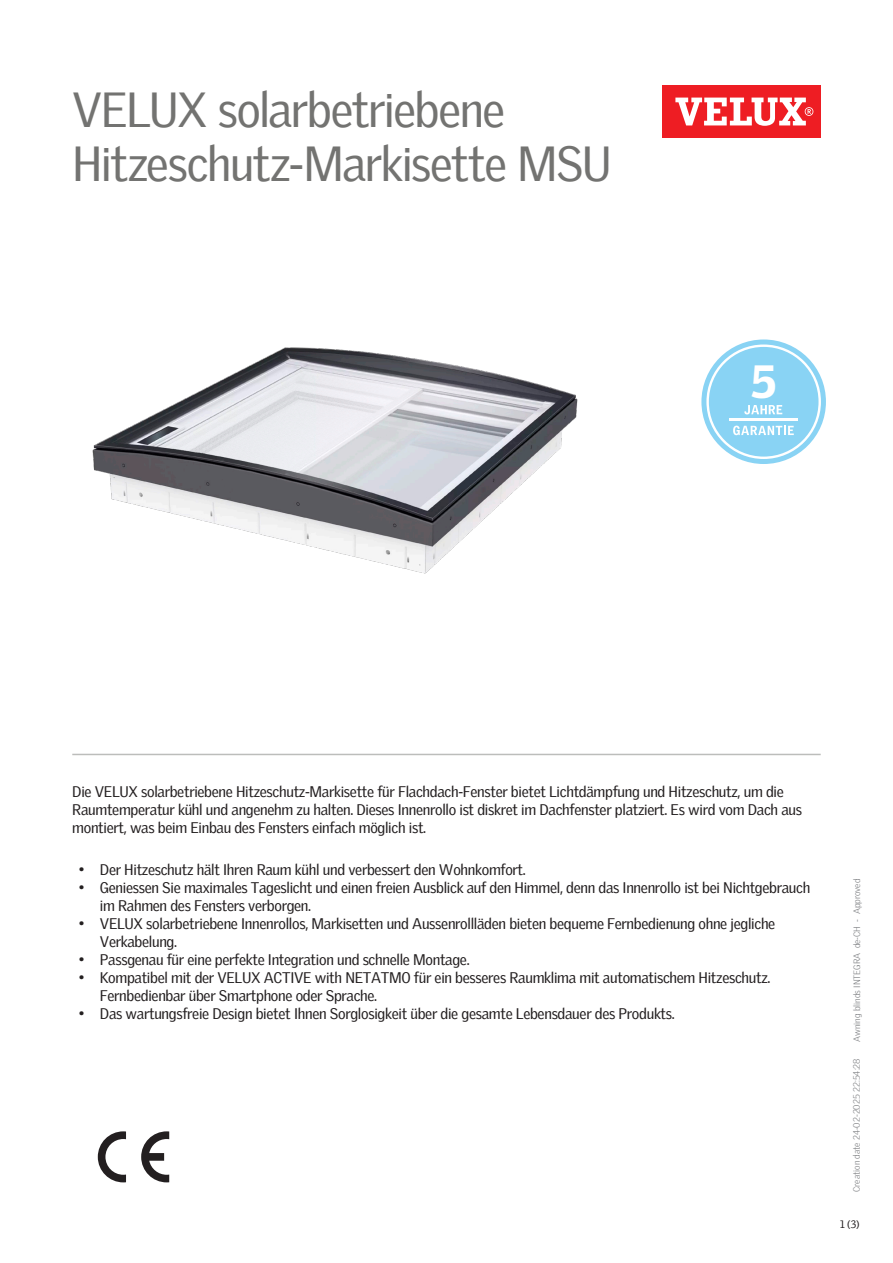
<style>
.page{position:relative;width:893px;height:1263px;background:#fff}
.page>*{position:absolute;margin:0;border:0;box-sizing:border-box;transform-origin:0 0}
.Headline{font:48px/54px "Velux Gothic";letter-spacing:-.03em;color:#737371}
.t1{font:900 45.3px "Velux Gothic";color:#fff}
.Body_Regular{font:15px/18px "Velux Gothic";letter-spacing:-.02em;color:#231f20}
.t2{font:10.5px "Velux Gothic";color:#231f20}
.t3{font:300 9px "Velux Gothic";color:#7c7e81}
</style>
<div class="page">
<div style="left:662px;top:85px;width:159px;height:53px;background:#ee1d23"></div>
<svg style="left:675px;top:98px;width:138px;height:28px"></svg>
<hr style="left:72px;top:754px;width:749px;height:1px;background:#bcbdbb">
<svg style="left:141px;top:1131px;width:28px;height:51px"></svg>
<svg style="left:98px;top:1131px;width:28px;height:51px"></svg>
<img style="left:92px;top:347px;width:486px;height:227px">
<svg style="left:701px;top:339px;width:125px;height:125px"></svg>
<p class="Headline" style="left:72px;top:79px;width:541px">VELUX solarbetriebene<br>Hitzeschutz-Markisette MSU</p>
<p class="t1" style="left:751px;top:353px;width:27px">5</p>
<p class="Body_Regular" style="left:72px;top:781px;width:731px">Die VELUX solarbetriebene Hitzeschutz-Markisette für Flachdach-Fenster bietet Lichtdämpfung und Hitzeschutz, um die<br>Raumtemperatur kühl und angenehm zu halten. Dieses Innenrollo ist diskret im Dachfenster platziert. Es wird vom Dach aus montiert, was beim Einbau des Fensters einfach möglich ist.</p>
<p class="Body_Regular" style="left:79px;top:860px;width:449px">• Der Hitzeschutz hält Ihren Raum kühl und verbessert den Wohnkomfort.</p>
<p class="Body_Regular" style="left:100px;top:878px;width:712px;text-indent:-21px">• Geniessen Sie maximales Tageslicht und einen freien Ausblick auf den Himmel, denn das Innenrollo ist bei Nichtgebrauch im Rahmen des Fensters verborgen.</p>
<p class="Body_Regular" style="left:100px;top:914px;width:677px;text-indent:-21px">• VELUX solarbetriebene Innenrollos, Markisetten und Aussenrollläden bieten bequeme Fernbedienung ohne jegliche<br>Verkabelung.</p>
<p class="Body_Regular" style="left:79px;top:950px;width:392px">• Passgenau für eine perfekte Integration und schnelle Montage.</p>
<p class="Body_Regular" style="left:100px;top:968px;width:672px;text-indent:-21px">• Kompatibel mit der VELUX ACTIVE with NETATMO für ein besseres Raumklima mit automatischem Hitzeschutz.<br>Fernbedienbar über Smartphone oder Sprache.</p>
<p class="Body_Regular" style="left:79px;top:1004px;width:598px">• Das wartungsfreie Design bietet Ihnen Sorglosigkeit über die gesamte Lebensdauer des Produkts.</p>
<p class="t3" style="left:850px;top:1042px;width:165px;rotate:-90deg">Awning blinds INTEGRA de-CH - Approved</p>
<p class="t3" style="left:850px;top:1192px;width:135px;rotate:-90deg">Creation date 24-02-2025 22:54:28</p>
<p class="t2" style="left:840px;top:1216px;width:21px">1 (3)</p>
</div>
